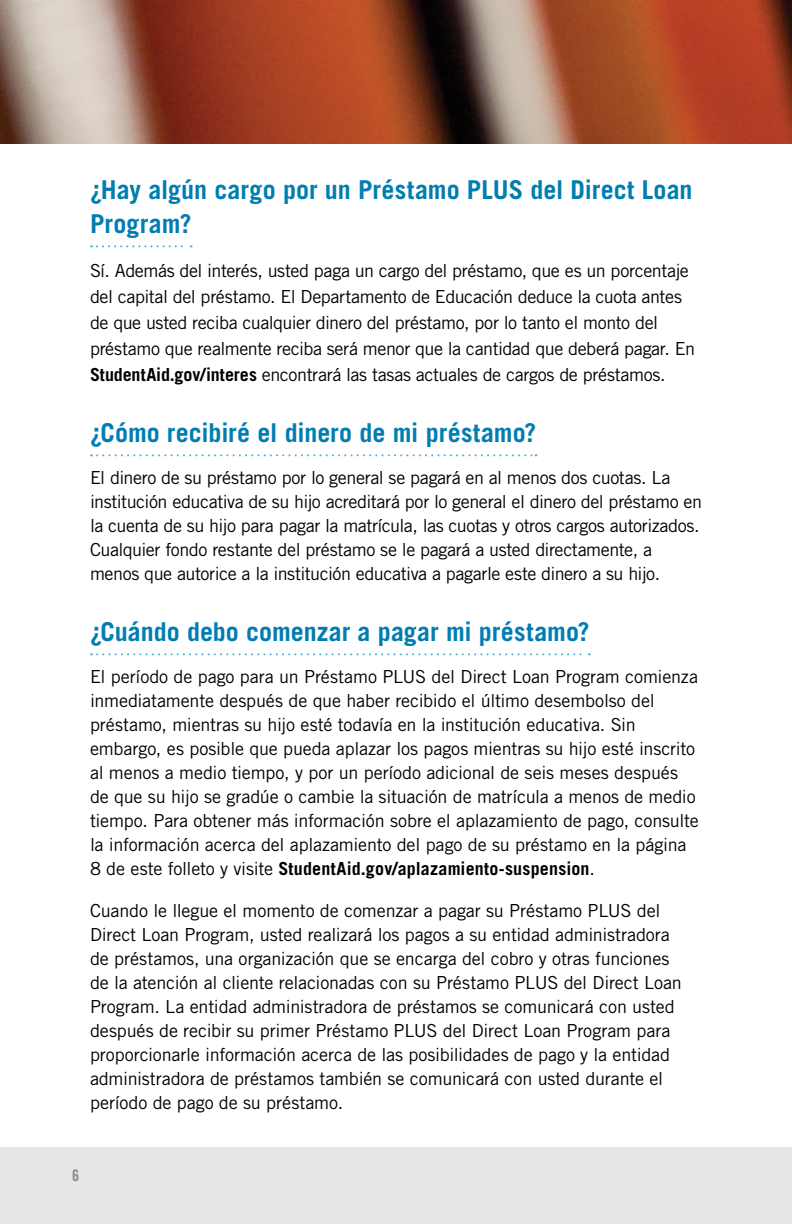
<style>
.page{position:relative;width:792px;height:1224px;background:#fff}
.page>*{position:absolute;margin:0;border:0;box-sizing:border-box;transform-origin:0 0}
.t1{font:700 26px/34px "Trade Gothic LT Std";color:#007db1}
.t2{font:18px/24px "Trade Gothic LT Std";letter-spacing:-.015em;color:#000}
.t3{font:16px "Trade Gothic LT Std Bd Cn 20";color:#8b8a8e}
.s1{font-weight:700}
</style>
<div class="page">
<div style="left:0;top:1147px;width:792px;height:77px;background:#e6e6e7"></div>
<svg style="left:91px;top:245px;width:101px;height:2px"></svg>
<svg style="left:91px;top:454px;width:445px;height:2px"></svg>
<svg style="left:91px;top:653px;width:499px;height:2px"></svg>
<img style="left:0;top:0;width:792px;height:144px">
<h2 class="t1" style="left:90px;top:172px;width:604px">¿Hay algún cargo por un Préstamo PLUS del Direct Loan<br>Program?</h2>
<p class="t2" style="left:90px;top:257px;width:607px;line-height:26px">Sí. Además del interés, usted paga un cargo del préstamo, que es un porcentaje del capital del préstamo. El Departamento de Educación deduce la cuota antes de que usted reciba cualquier dinero del préstamo, por lo tanto el monto del préstamo que realmente reciba será menor que la cantidad que deberá pagar. En <span class="s1">StudentAid.gov/interes</span> encontrará las tasas actuales de cargos de préstamos.</p>
<h2 class="t1" style="left:90px;top:415px;width:448px">¿Cómo recibiré el dinero de mi préstamo?</h2>
<p class="t2" style="left:90px;top:465px;width:614px">El dinero de su préstamo por lo general se pagará en al menos dos cuotas. La institución educativa de su hijo acreditará por lo general el dinero del préstamo en la cuenta de su hijo para pagar la matrícula, las cuotas y otros cargos autorizados.<br>Cualquier fondo restante del préstamo se le pagará a usted directamente, a menos que autorice a la institución educativa a pagarle este dinero a su hijo.</p>
<h2 class="t1" style="left:90px;top:614px;width:501px">¿Cuándo debo comenzar a pagar mi préstamo?</h2>
<p class="t2" style="left:90px;top:664px;width:610px">El período de pago para un Préstamo PLUS del Direct Loan Program comienza inmediatamente después de que haber recibido el último desembolso del préstamo, mientras su hijo esté todavía en la institución educativa. Sin embargo, es posible que pueda aplazar los pagos mientras su hijo esté inscrito al menos a medio tiempo, y por un período adicional de seis meses después de que su hijo se gradúe o cambie la situación de matrícula a menos de medio tiempo. Para obtener más información sobre el aplazamiento de pago, consulte la información acerca del aplazamiento del pago de su préstamo en la página 8 de este folleto y visite <span class="s1">StudentAid.gov/aplazamiento-suspension</span>.</p>
<p class="t2" style="left:90px;top:898px;width:593px">Cuando le llegue el momento de comenzar a pagar su Préstamo PLUS del Direct Loan Program, usted realizará los pagos a su entidad administradora de préstamos, una organización que se encarga del cobro y otras funciones de la atención al cliente relacionadas con su Préstamo PLUS del Direct Loan Program. La entidad administradora de préstamos se comunicará con usted después de recibir su primer Préstamo PLUS del Direct Loan Program para proporcionarle información acerca de las posibilidades de pago y la entidad administradora de préstamos también se comunicará con usted durante el período de pago de su préstamo.</p>
<p class="t3" style="left:72px;top:1166px;width:9px">6</p>
</div>
